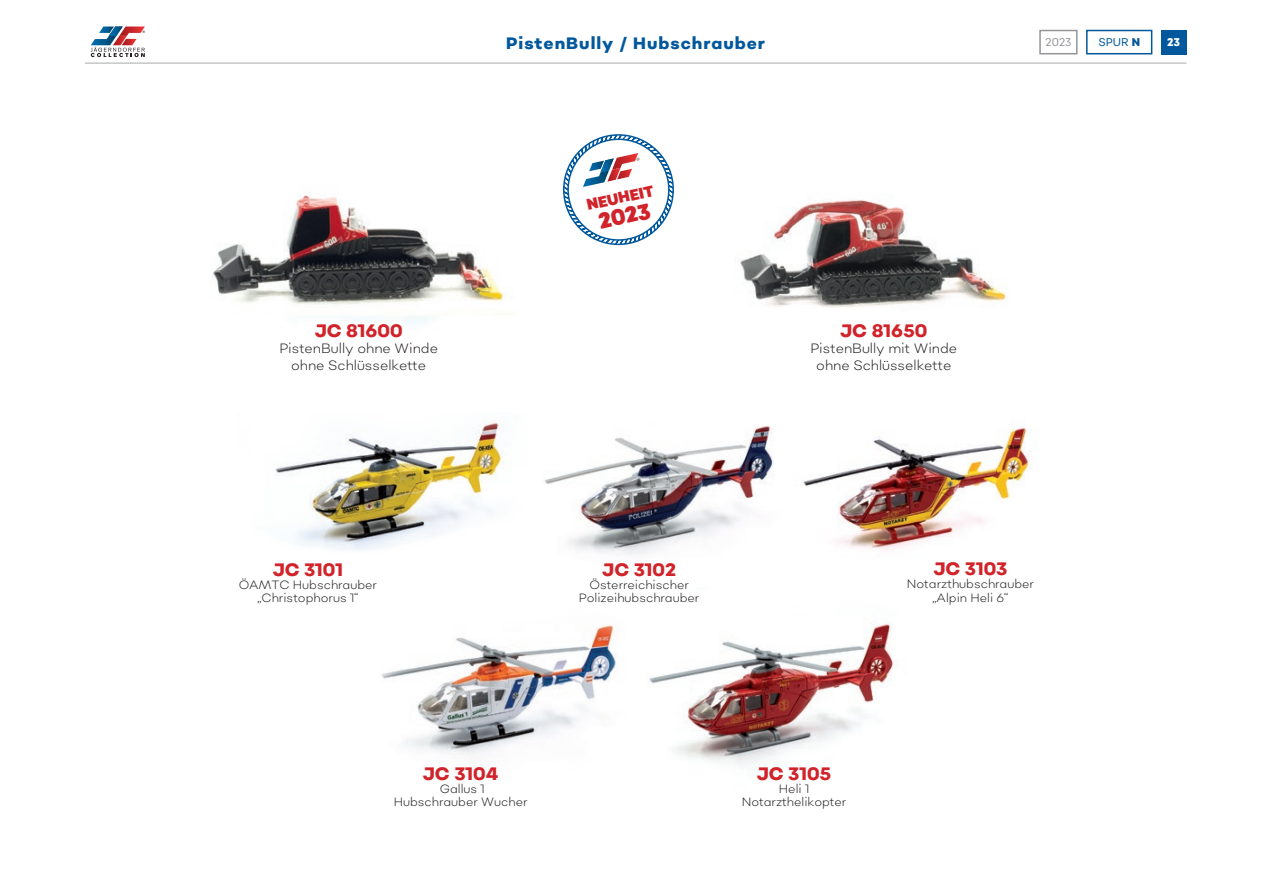
<style>
.page{position:relative;width:1263px;height:893px;background:#fff}
.page>*{position:absolute;margin:0;border:0;box-sizing:border-box;transform-origin:0 0}
.t1{font:900 22.05px "Sonny Gothic Condensed";color:#d1232a}
.t2{font:800 18px "Sonny Gothic";color:#d1232a}
.t3{font:800 16.5px "Sonny Gothic";letter-spacing:.06em;color:#01589c}
.t4{font:900 15.45px "Sonny Gothic Condensed";color:#d1232a}
.t5{font:300 13.5px/16.2px "Sonny Gothic";color:#231f20;text-align:center}
.t6{font:300 12px/13.2px "Sonny Gothic";color:#231f20;text-align:center}
.t7{font:11.25px "Sonny Gothic Condensed";color:#01589c}
.t8{font:11.25px "Sonny Gothic Condensed";color:#939598}
.t9{font:800 11.25px "Sonny Gothic Condensed";color:#fff}
.s1{font-weight:800}
</style>
<div class="page">
<hr style="left:85px;top:63px;width:1101px;height:1px;background:#a8a9ad">
<div style="left:1161px;top:30px;width:25px;height:24px;background:#01589c"></div>
<div style="left:1086px;top:30px;width:66px;height:24px;border:2px solid #01589c"></div>
<div style="left:1039px;top:30px;width:38px;height:24px;border:2px solid #939598"></div>
<svg style="left:90px;top:26px;width:55px;height:32px"></svg>
<img style="left:212px;top:194px;width:292px;height:130px">
<img style="left:739px;top:200px;width:268px;height:108px">
<svg style="left:563px;top:134px;width:111px;height:112px"></svg>
<img style="left:275px;top:422px;width:227px;height:128px">
<img style="left:544px;top:426px;width:222px;height:130px">
<img style="left:766px;top:426px;width:265px;height:125px">
<img style="left:381px;top:625px;width:235px;height:130px">
<img style="left:649px;top:623px;width:245px;height:142px">
<h3 class="t3" style="left:506px;top:33px;width:260px">PistenBully / Hubschrauber</h3>
<p class="t8" style="left:1045px;top:35px;width:27px">2023</p>
<p class="t7" style="left:1098px;top:35px;width:43px">SPUR <span class="s1">N</span></p>
<p class="t9" style="left:1167px;top:35px;width:14px">23</p>
<h2 class="t2" style="left:315px;top:319px;width:89px">JC 81600</h2>
<p class="t5" style="left:279px;top:340px;width:160px">PistenBully ohne Winde ohne Schlüsselkette</p>
<p class="t4" style="left:585px;top:195px;width:70px;rotate:-13deg">NEUHEIT</p>
<h1 class="t1" style="left:596px;top:207px;width:54px;rotate:-12deg">2023</h1>
<h2 class="t2" style="left:840px;top:319px;width:89px">JC 81650</h2>
<p class="t5" style="left:810px;top:340px;width:148px">PistenBully mit Winde ohne Schlüsselkette</p>
<h2 class="t2" style="left:273px;top:558px;width:72px">JC 3101</h2>
<p class="t6" style="left:239px;top:578px;width:140px">ÖAMTC Hubschrauber „Christophorus 1“</p>
<h2 class="t2" style="left:602px;top:558px;width:75px">JC 3102</h2>
<p class="t6" style="left:579px;top:578px;width:122px">Österreichischer<br>Polizeihubschrauber</p>
<h2 class="t2" style="left:933px;top:557px;width:75px">JC 3103</h2>
<p class="t6" style="left:907px;top:577px;width:129px">Notarzthubschrauber „Alpin Heli 6“</p>
<h2 class="t2" style="left:423px;top:762px;width:77px">JC 3104</h2>
<p class="t6" style="left:394px;top:782px;width:135px">Gallus 1<br>Hubschrauber Wucher</p>
<h2 class="t2" style="left:757px;top:762px;width:76px">JC 3105</h2>
<p class="t6" style="left:742px;top:782px;width:106px">Heli 1<br>Notarzthelikopter</p>
</div>
